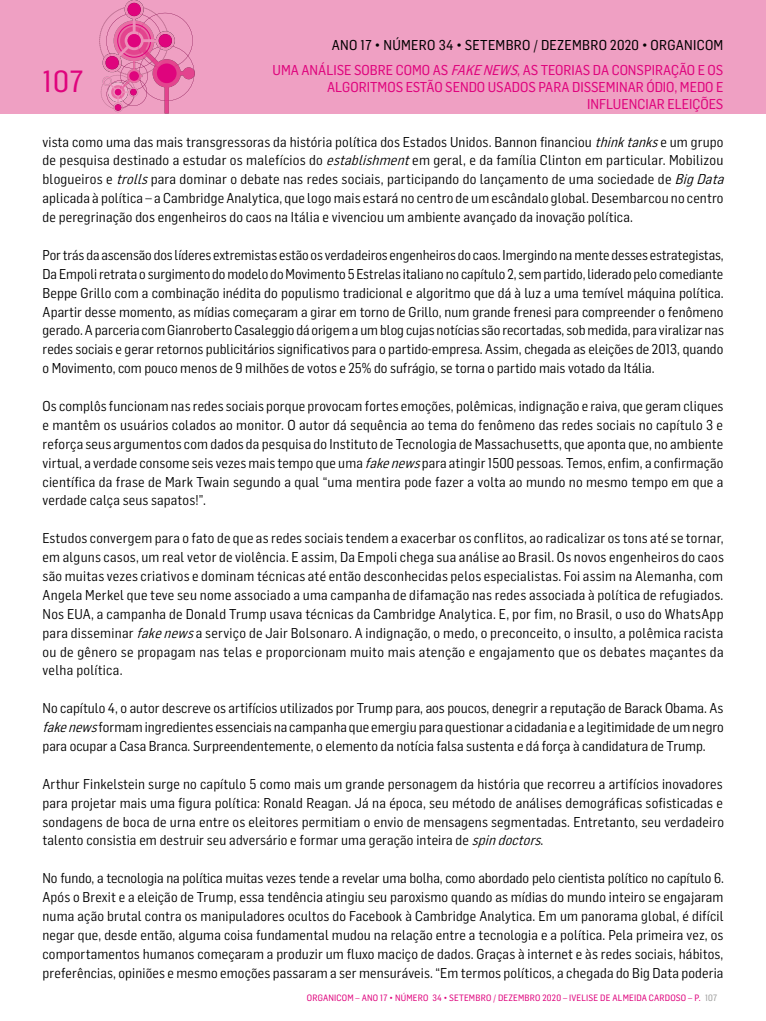
<style>
.page{position:relative;width:766px;height:1021px;background:#fff}
.page>*{position:absolute;margin:0;border:0;box-sizing:border-box;transform-origin:0 0}
.t1{font:30px "Flama Semicondensed Basic";color:#df047d}
.t2{font:14px/18.9px "Flama Semicondensed";letter-spacing:.01em;color:#000;text-align:justify}
.t3{font:14px/16.8px "Flama Semicondensed Basic";color:#df047d;text-align:right}
.t4{font:14px "Flama Semicondensed Basic";letter-spacing:.02em;color:#000}
.t5{font:9px "Flama Semicondensed Basic";letter-spacing:.02em;color:#df047d}
.s1{font-style:italic}
.s2{color:#9d9d9c}
</style>
<div class="page">
<div style="left:0;top:0;width:765px;height:113px;background:#efa0c3"></div>
<svg style="left:99px;top:0;width:96px;height:113px"></svg>
<h1 class="t1" style="left:43px;top:62px;width:43px">107</h1>
<p class="t4" style="left:331px;top:36px;width:393px">ANO 17 • NÚMERO 34 • SETEMBRO / DEZEMBRO 2020 • ORGANICOM</p>
<p class="t3" style="left:272px;top:61px;width:452px">UMA ANÁLISE SOBRE COMO AS <span class="s1">FAKENEWS</span>, AS TEORIAS DA CONSPIRAÇÃO E OS<br>ALGORITMOS ESTÃO SENDO USADOS PARA DISSEMINAR ÓDIO, MEDO E<br>INFLUENCIAR ELEIÇÕES</p>
<p class="t2" style="left:43px;top:131px;width:686px;text-align:left">vista como uma das mais transgressoras da história política dos Estados Unidos. Bannon financiou <span class="s1">thinktanks</span>e um grupo de pesquisa destinado a estudar os malefícios do <span class="s1">establishment</span>em geral, e da família Clinton em particular. Mobilizou blogueiros e <span class="s1">trolls</span>para dominar o debate nas redes sociais, participando do lançamento de uma sociedade de <span class="s1">BigData </span>aplicada à política – a Cambridge Analytica, que logo mais estará no centro de um escândalo global. Desembarcou no centro de peregrinação dos engenheiros do caos na Itália e vivenciou um ambiente avançado da inovação política.</p>
<p class="t2" style="left:43px;top:245px;width:682px">Por trás da ascensão dos líderes extremistas estão os verdadeiros engenheiros do caos. Imergindo na mente desses estrategistas, Da Empoli retrata o surgimento do modelo do Movimento 5 Estrelas italiano no capítulo 2, sem partido, liderado pelo comediante Beppe Grillo com a combinação inédita do populismo tradicional e algoritmo que dá à luz a uma temível máquina política.<br>A partir desse momento, as mídias começaram a girar em torno de Grillo, num grande frenesi para compreender o fenômeno gerado. A parceria com Gianroberto Casaleggio dá origem a um blog cujas notícias são recortadas, sob medida, para viralizar nas redes sociais e gerar retornos publicitários significativos para o partido-empresa. Assim, chegada as eleições de 2013, quando o Movimento, com pouco menos de 9 milhões de votos e 25% do sufrágio, se torna o partido mais votado da Itália.</p>
<p class="t2" style="left:43px;top:396px;width:682px">Os complôs funcionam nas redes sociais porque provocam fortes emoções, polêmicas, indignação e raiva, que geram cliques e mantêm os usuários colados ao monitor. O autor dá sequência ao tema do fenômeno das redes sociais no capítulo 3 e reforça seus argumentos com dados da pesquisa do Instituto de Tecnologia de Massachusetts, que aponta que, no ambiente virtual, a verdade consome seis vezes mais tempo que uma <span class="s1">fakenews</span>para atingir 1500 pessoas. Temos, enfim, a confirmação científica da frase de Mark Twain segundo a qual “uma mentira pode fazer a volta ao mundo no mesmo tempo em que a verdade calça seus sapatos!”.</p>
<p class="t2" style="left:43px;top:528px;width:682px">Estudos convergem para o fato de que as redes sociais tendem a exacerbar os conflitos, ao radicalizar os tons até se tornar, em alguns casos, um real vetor de violência. E assim, Da Empoli chega sua análise ao Brasil. Os novos engenheiros do caos são muitas vezes criativos e dominam técnicas até então desconhecidas pelos especialistas. Foi assim na Alemanha, com Angela Merkel que teve seu nome associado a uma campanha de difamação nas redes associada à política de refugiados.<br>Nos EUA, a campanha de Donald Trump usava técnicas da Cambridge Analytica. E, por fim, no Brasil, o uso do WhatsApp para disseminar <span class="s1">fakenews</span>a serviço de Jair Bolsonaro. A indignação, o medo, o preconceito, o insulto, a polêmica racista ou de gênero se propagam nas telas e proporcionam muito mais atenção e engajamento que os debates maçantes da velha política.</p>
<p class="t2" style="left:43px;top:698px;width:682px">No capítulo 4, o autor descreve os artifícios utilizados por Trump para, aos poucos, denegrir a reputação de Barack Obama. As <span class="s1">fakenews</span>formam ingredientes essenciais na campanha que emergiu para questionar a cidadania e a legitimidade de um negro para ocupar a Casa Branca. Surpreendentemente, o elemento da notícia falsa sustenta e dá força à candidatura de Trump.</p>
<p class="t2" style="left:43px;top:773px;width:682px">Arthur Finkelstein surge no capítulo 5 como mais um grande personagem da história que recorreu a artifícios inovadores para projetar mais uma figura política: Ronald Reagan. Já na época, seu método de análises demográficas sofisticadas e sondagens de boca de urna entre os eleitores permitiam o envio de mensagens segmentadas. Entretanto, seu verdadeiro talento consistia em destruir seu adversário e formar uma geração inteira de <span class="s1">spindoctors</span>.</p>
<p class="t2" style="left:43px;top:868px;width:682px">No fundo, a tecnologia na política muitas vezes tende a revelar uma bolha, como abordado pelo cientista político no capítulo 6.<br>Após o Brexit e a eleição de Trump, essa tendência atingiu seu paroxismo quando as mídias do mundo inteiro se engajaram numa ação brutal contra os manipuladores ocultos do Facebook à Cambridge Analytica. Em um panorama global, é difícil negar que, desde então, alguma coisa fundamental mudou na relação entre a tecnologia e a política. Pela primeira vez, os comportamentos humanos começaram a produzir um fluxo maciço de dados. Graças à internet e às redes sociais, hábitos, preferências, opiniões e mesmo emoções passaram a ser mensuráveis. “Em termos políticos, a chegada do Big Data poderia</p>
<p class="t5" style="left:307px;top:992px;width:322px">ORGANICOM – ANO 17 • NÚMERO 34 • SETEMBRO / DEZEMBRO 2020 – IVELISE DE ALMEIDA</p>
<p class="t5" style="left:648px;top:992px;width:11px">CARDOSO</p>
<p class="t5" style="left:688px;top:992px;width:31px">– P. <span class="s2">107</span></p>
</div>
